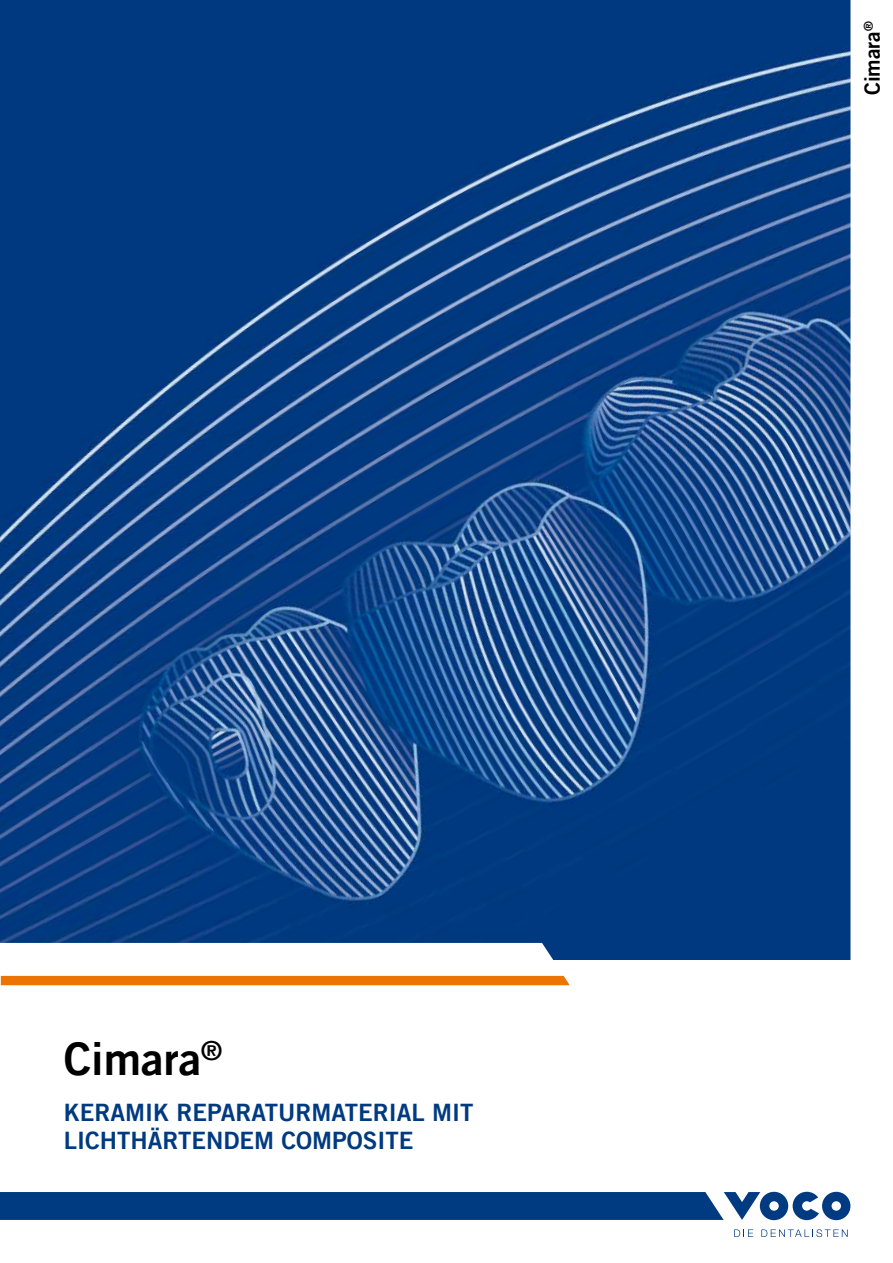
<style>
.page{position:relative;width:893px;height:1263px;background:#fff}
.page>*{position:absolute;margin:0;border:0;box-sizing:border-box;transform-origin:0 0}
.t1{font:45px "Trade Gothic LT Com Bd 2";color:#000}
.t2{font:24px/28.8px "Trade Gothic LT Com Bd 2";color:#003a80}
.t3{font:21px "Trade Gothic LT Com Bd 2";color:#000}
</style>
<div class="page">
<div style="left:1px;top:976px;width:569px;height:9px;background:#ec7405"></div>
<img style="left:0;top:0;width:850px;height:960px">
<svg style="left:0;top:1192px;width:850px;height:28px;background:#134889"></svg>
<svg style="left:734px;top:1229px;width:19px;height:8px"></svg>
<svg style="left:761px;top:1229px;width:87px;height:8px"></svg>
<h1 class="t1" style="left:64px;top:1031px;width:160px">CIMARA<sup>®</sup></h1>
<p class="t2" style="left:64px;top:1097px;width:411px">KERAMIK REPARATURMATERIAL MIT<br>LICHTHÄRTENDEM COMPOS ITE</p>
<p class="t3" style="left:859px;top:95px;width:75px;rotate:-90deg">CIMARA<sup>®</sup></p>
</div>
